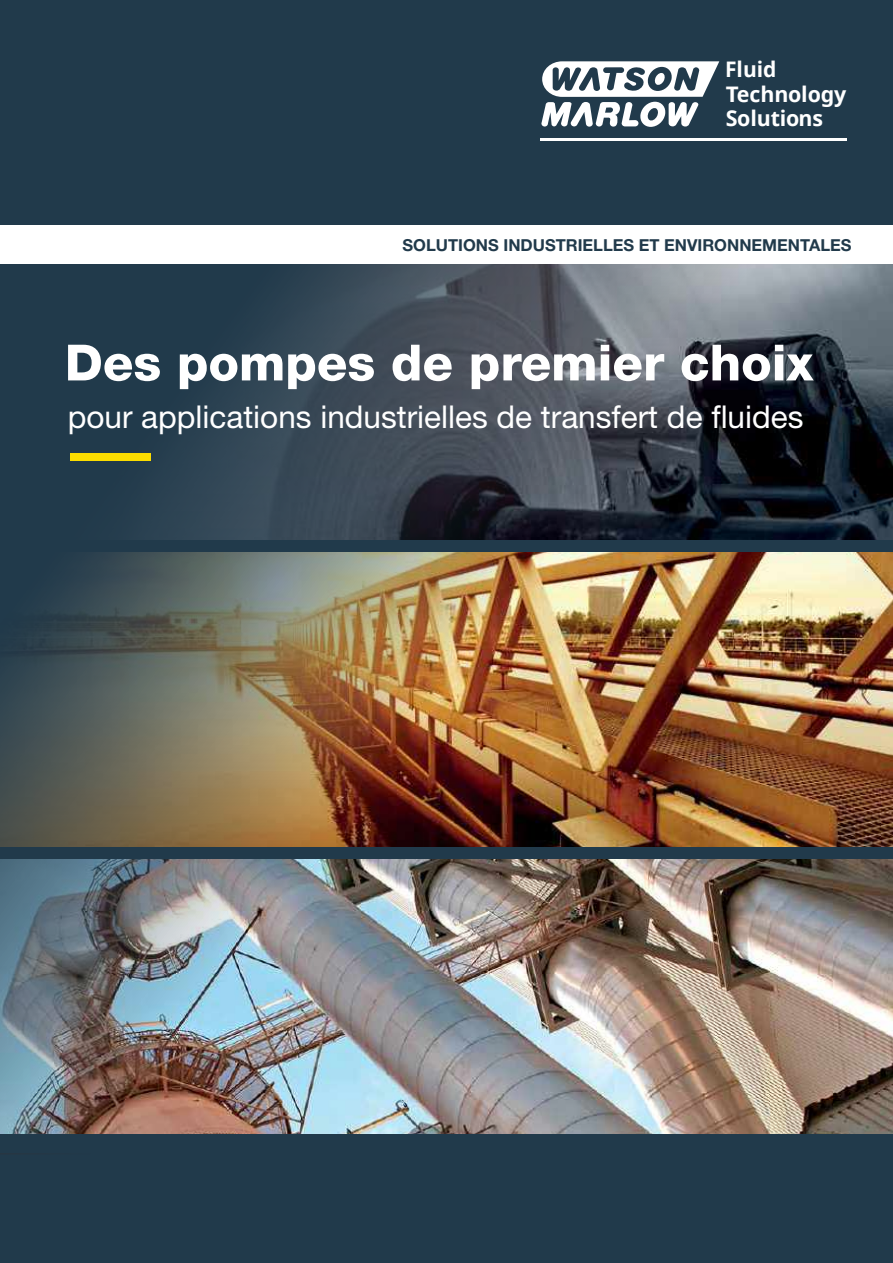
<style>
.page{position:relative;width:893px;height:1263px;background:#fff}
.page>*{position:absolute;margin:0;border:0;box-sizing:border-box;transform-origin:0 0}
.t1{font:800 49.95px "Helvetica Neue LT Std";color:#fff}
.t2{font:31.5px "Helvetica Neue LT Std";color:#fff}
.t3{font:700 21.45px/24.6px "Noto Sans";letter-spacing:-.01em;color:#fff}
.t4{font:700 16.5px "Helvetica Neue LT Std";color:#213a4b}
</style>
<div class="page">
<div style="left:0;top:1135px;width:893px;height:128px;background:#213a4b"></div>
<img style="left:0;top:264px;width:893px;height:871px">
<div style="left:0;top:541px;width:893px;height:11px;background:#213a4b"></div>
<div style="left:0;top:847px;width:893px;height:11px;background:#213a4b"></div>
<div style="left:0;top:0;width:893px;height:252px;background:#213a4b"></div>
<div style="left:0;top:225px;width:893px;height:39px;background:#fff"></div>
<hr style="left:540px;top:139px;width:307px;height:2px;background:#fff">
<svg style="left:541px;top:61px;width:178px;height:66px"></svg>
<div style="left:70px;top:454px;width:81px;height:7px;background:#fbdc00"></div>
<p class="t3" style="left:725px;top:56px;width:123px">Fluid<br>Technology<br>Solutions</p>
<p class="t4" style="left:403px;top:235px;width:450px">SOLUTIONS INDUSTRIELLES ET ENVIRONNEMENTALES</p>
<h1 class="t1" style="left:65px;top:333px;width:750px">Des pompes de premier choix</h1>
<p class="t2" style="left:68px;top:398px;width:737px">pour applications industrielles de transfert de fluides</p>
</div>
